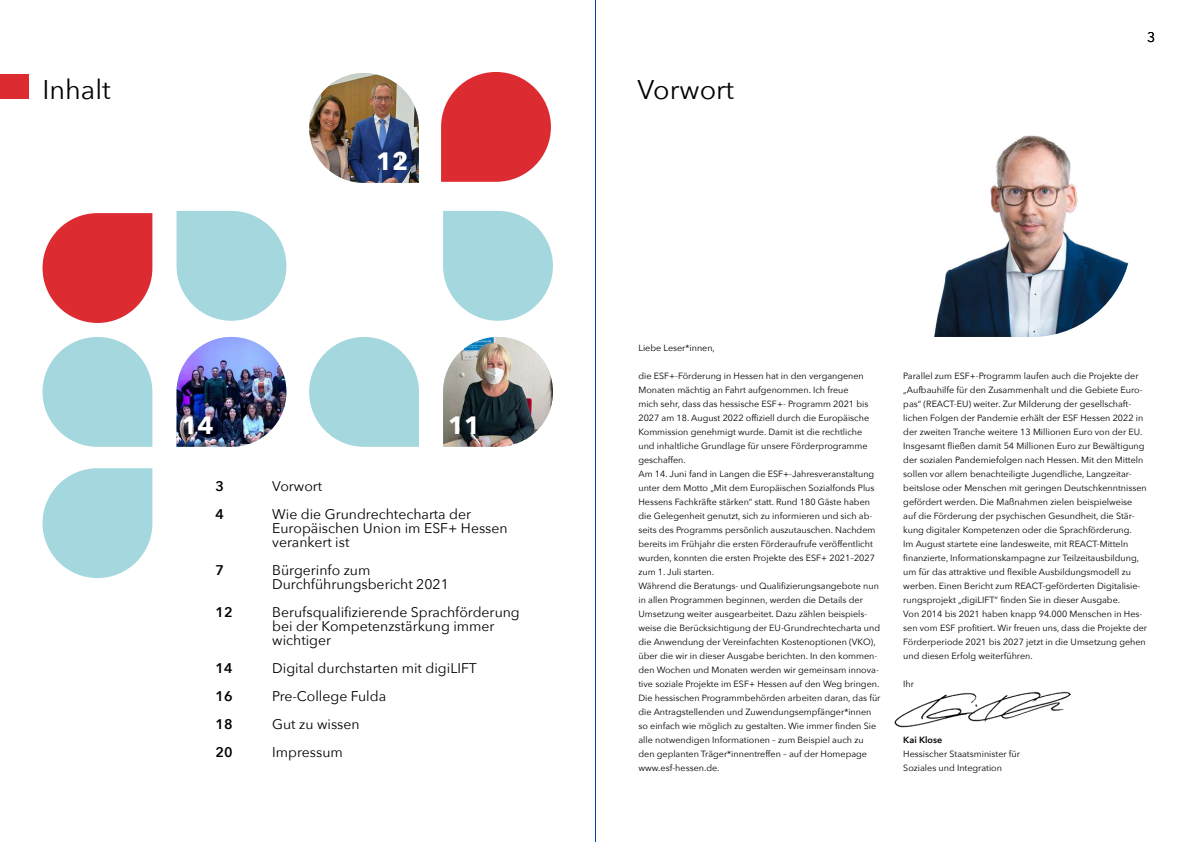
<style>
.page{position:relative;width:1191px;height:842px;background:#fff}
.page>*{position:absolute;margin:0;border:0;box-sizing:border-box;transform-origin:0 0}
.t1{font:27px "Avenir Next";color:#000}
.t2{font:700 25px "Avenir Next";color:#fff}
.t3{font:14px/14px "Avenir Next";color:#000}
.t4{font:600 14px "Avenir Next";color:#000}
.t5{font:9px/14px "Avenir Next";color:#000}
.t6{font:600 9px "Avenir Next";color:#000}
</style>
<div class="page">
<img style="left:309px;top:73px;width:110px;height:110px">
<svg style="left:176px;top:211px;width:110px;height:110px"></svg>
<svg style="left:443px;top:211px;width:110px;height:110px"></svg>
<img style="left:176px;top:337px;width:110px;height:110px">
<img style="left:443px;top:337px;width:110px;height:110px">
<svg style="left:309px;top:337px;width:110px;height:110px"></svg>
<svg style="left:43px;top:337px;width:109px;height:110px"></svg>
<svg style="left:43px;top:468px;width:109px;height:110px"></svg>
<img style="left:894px;top:691px;width:176px;height:37px">
<svg style="left:441px;top:72px;width:110px;height:110px"></svg>
<svg style="left:43px;top:213px;width:109px;height:110px;background:#e14d52"></svg>
<div style="left:0;top:75px;width:28px;height:24px;background:#dc2c32"></div>
<img style="left:934px;top:135px;width:195px;height:202px">
<hr style="left:595px;top:0;width:1px;height:842px;background:#004896">
<h1 class="t1" style="left:43px;top:67px;width:70px">Inhalt</h1>
<h2 class="t2" style="left:376px;top:140px;width:34px">12</h2>
<h2 class="t2" style="left:181px;top:403px;width:34px">14</h2>
<h2 class="t2" style="left:448px;top:403px;width:34px">11</h2>
<h3 class="t4" style="left:215px;top:474px;width:10px">3</h3>
<h3 class="t3" style="left:272px;top:478px;width:52px">Vorwort</h3>
<h3 class="t4" style="left:215px;top:502px;width:10px">4</h3>
<h3 class="t3" style="left:272px;top:507px;width:237px">Wie die Grundrechtecharta der<br>Europäischen Union im ESF+ Hessen verankert ist</h3>
<h3 class="t4" style="left:215px;top:558px;width:10px">7</h3>
<h3 class="t3" style="left:272px;top:563px;width:178px">Bürgerinfo zum<br>Durchführungsbericht 2021</h3>
<h3 class="t4" style="left:215px;top:600px;width:19px">12</h3>
<h3 class="t3" style="left:272px;top:605px;width:249px">Berufsqualifizierende Sprachförderung bei der Kompetenzstärkung immer wichtiger</h3>
<h3 class="t4" style="left:215px;top:656px;width:19px">14</h3>
<h3 class="t3" style="left:272px;top:661px;width:206px">Digital durchstarten mit digiLIFT</h3>
<h3 class="t4" style="left:215px;top:684px;width:19px">16</h3>
<h3 class="t3" style="left:272px;top:689px;width:115px">Pre-College Fulda</h3>
<h3 class="t4" style="left:215px;top:712px;width:19px">18</h3>
<h3 class="t3" style="left:272px;top:717px;width:89px">Gut zu wissen</h3>
<h3 class="t4" style="left:215px;top:740px;width:19px">20</h3>
<h3 class="t3" style="left:272px;top:745px;width:72px">Impressum</h3>
<h1 class="t1" style="left:637px;top:67px;width:98px">Vorwort</h1>
<h3 class="t3" style="left:1147px;top:30px;width:10px">3</h3>
<p class="t5" style="left:638px;top:340px;width:78px">Liebe Leser*innen,</p>
<p class="t5" style="left:638px;top:368px;width:244px">die ESF+-Förderung in Hessen hat in den vergangenen Monaten mächtig an Fahrt aufgenommen. Ich freue<br>mich sehr, dass das hessische ESF+- Programm 2021 bis 2027 am 18. August 2022 offiziell durch die Europäische Kommission genehmigt wurde. Damit ist die rechtliche und inhaltliche Grundlage für unsere Förderprogramme geschaffen.<br>Am 14. Juni fand in Langen die ESF+-Jahresveranstaltung unter dem Motto „Mit dem Europäischen Sozialfonds Plus Hessens Fachkräfte stärken“ statt. Rund 180 Gäste haben die Gelegenheit genutzt, sich zu informieren und sich ab&shy;seits des Programms persönlich auszutauschen. Nachdem bereits im Frühjahr die ersten Förderaufrufe veröffentlicht wurden, konnten die ersten Projekte des ESF+ 2021–2027 zum 1. Juli starten.<br>Während die Beratungs- und Qualifizierungsangebote nun in allen Programmen beginnen, werden die Details der Umsetzung weiter ausgearbeitet. Dazu zählen beispiels&shy;weise die Berücksichtigung der EU-Grundrechtecharta und die Anwendung der Vereinfachten Kostenoptionen (VKO), über die wir in dieser Ausgabe berichten. In den kommen&shy;den Wochen und Monaten werden wir gemeinsam innova&shy;tive soziale Projekte im ESF+ Hessen auf den Weg bringen.<br>Die hessischen Programmbehörden arbeiten daran, das für die Antragstellenden und Zuwendungsempfänger*innen so einfach wie möglich zu gestalten. Wie immer finden Sie alle notwendigen Informationen – zum Beispiel auch zu den geplanten Träger*innentreffen – auf der Homepage www.esf-hessen.de.</p>
<p class="t5" style="left:903px;top:368px;width:245px">Parallel zum ESF+-Programm laufen auch die Projekte der „Aufbauhilfe für den Zusammenhalt und die Gebiete Euro&shy;pas“ (REACT-EU) weiter. Zur Milderung der gesellschaft&shy;lichen Folgen der Pandemie erhält der ESF Hessen 2022 in der zweiten Tranche weitere 13 Millionen Euro von der EU.<br>Insgesamt fließen damit 54 Millionen Euro zur Bewältigung der sozialen Pandemiefolgen nach Hessen. Mit den Mitteln sollen vor allem benachteiligte Jugendliche, Langzeitar&shy;beitslose oder Menschen mit geringen Deutschkenntnissen gefördert werden. Die Maßnahmen zielen beispielweise auf die Förderung der psychischen Gesundheit, die Stär&shy;kung digitaler Kompetenzen oder die Sprachförderung.<br>Im August startete eine landesweite, mit REACT-Mitteln finanzierte, Informationskampagne zur Teilzeitausbildung, um für das attraktive und flexible Ausbildungsmodell zu werben. Einen Bericht zum REACT-geförderten Digitalisie&shy;rungsprojekt „digiLIFT“ finden Sie in dieser Ausgabe.<br>Von 2014 bis 2021 haben knapp 94.000 Menschen in Hes&shy;sen vom ESF profitiert. Wir freuen uns, dass die Projekte der Förderperiode 2021 bis 2027 jetzt in die Umsetzung gehen und diesen Erfolg weiterführen.</p>
<p class="t5" style="left:903px;top:676px;width:12px">Ihr</p>
<p class="t6" style="left:903px;top:732px;width:40px">Kai Klose</p>
<p class="t5" style="left:903px;top:747px;width:118px">Hessischer Staatsminister für<br>Soziales und Integration</p>
</div>
